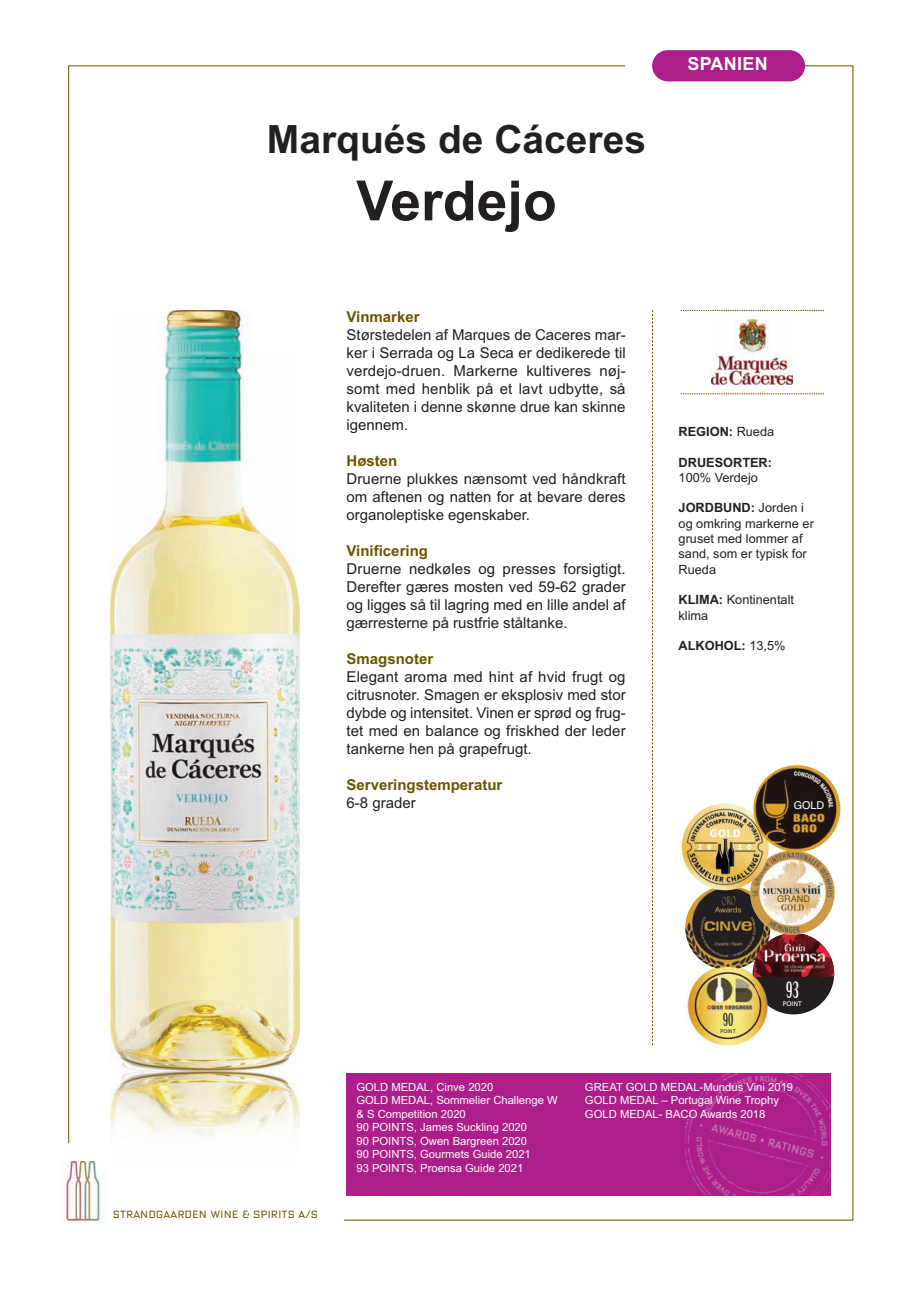
<style>
.page{position:relative;width:920px;height:1290px;background:#fff}
.page>*{position:absolute;margin:0;border:0;box-sizing:border-box;transform-origin:0 0}
.t1{font:55.5px "Arial Bold MT OTF";color:#231f20}
.t2{font:39px "Arial Bold MT OTF";color:#231f20}
.t3{font:22.2px "Birch";color:#fff}
.t4{font:18px "Arial Bold MT OTF";letter-spacing:.015em;color:#fff}
.t5{font:17.4px "Birch";color:#231f20}
.t6{font:15px/18px "Arial";color:#231f20;text-align:justify}
.t7{font:700 15px "Arial";color:#6a5401}
.t8{font:12.75px/15.3px "Arial";color:#231f20}
.t9{font:12.75px "Arial Bold MT OTF";color:#231f20}
.t10{font:11.25px/13.5px "Arial";color:#fff}
.t11{font:10.8px "Helvetica";color:#fff}
.t12{font:300 10.5px "Oxide Solid OT";color:#6a5401}
.t13{font:9.15px "Helvetica";color:#6a5401}
.t14{font:6.6px "Frutiger";color:#fff}
.t15{font:5.25px "Frutiger";color:#231f20}
.s1{font-family:"Arial"}
.s2{font-weight:700}
.s3{font-family:"Arial Bold MT OTF"}
</style>
<div class="page">
<svg style="left:652px;top:310px;width:1px;height:735px"></svg>
<svg style="left:681px;top:310px;width:143px;height:1px"></svg>
<svg style="left:681px;top:394px;width:143px;height:1px"></svg>
<div style="left:652px;top:50px;width:153px;height:31px;background:#ac1e8a;border-radius:16px"></div>
<div style="left:346px;top:1073px;width:485px;height:122px;background:#ac1e8a"></div>
<img style="left:110px;top:311px;width:189px;height:826px">
<div style="left:254px;top:310px;width:79px;height:38px;background:#fff"></div>
<img style="left:66px;top:1161px;width:35px;height:61px">
<img style="left:685px;top:1073px;width:146px;height:123px">
<img style="left:712px;top:320px;width:81px;height:64px">
<img style="left:685px;top:885px;width:85px;height:85px;border-radius:50%">
<div style="left:753px;top:933px;width:81px;height:81px;background:#231f20;border-radius:50%"></div>
<img style="left:754px;top:933px;width:80px;height:44px">
<img style="left:790px;top:850px;width:45px;height:67px">
<img style="left:682px;top:803px;width:87px;height:87px;border-radius:50%">
<img style="left:753px;top:765px;width:87px;height:87px;border-radius:50%">
<img style="left:686px;top:966px;width:86px;height:81px">
<img style="left:710px;top:962px;width:36px;height:8px;border-radius:50%">
<img style="left:753px;top:970px;width:19px;height:38px">
<svg style="left:754px;top:971px;width:7px;height:6px"></svg>
<div style="left:715px;top:932px;width:27px;height:9px;background:#231f20"></div>
<img style="left:698px;top:977px;width:59px;height:36px">
<h2 class="t2" style="left:267px;top:117px;width:381px">Marqués de Cáceres</h2>
<h1 class="t1" style="left:356px;top:169px;width:202px">Verdejo</h1>
<p class="t7" style="left:347px;top:308px;width:75px">Vinmarker</p>
<p class="t6" style="left:347px;top:326px;width:281px">Størstedelen af Marques de Caceres mar&shy;ker i Serrada og La Seca er dedikerede til verdejo-druen. Markerne kultiveres nøj&shy;somt med henblik på et lavt udbytte, så kvaliteten i denne skønne drue kan skinne igennem.</p>
<p class="t7" style="left:347px;top:452px;width:52px">Høsten</p>
<p class="t6" style="left:347px;top:470px;width:281px">Druerne plukkes nænsomt ved håndkraft om aftenen og natten for at bevare deres organoleptiske egenskaber.</p>
<p class="t7" style="left:347px;top:542px;width:83px">Vinificering</p>
<p class="t6" style="left:347px;top:560px;width:281px">Druerne nedkøles og presses forsigtigt.<br>Derefter gæres mosten ved 59-62 grader og ligges så til lagring med en lille andel af gærresterne på rustfrie ståltanke.</p>
<p class="t7" style="left:347px;top:650px;width:88px">Smagsnoter</p>
<p class="t6" style="left:347px;top:668px;width:281px">Elegant aroma med hint af hvid frugt og citrusnoter. Smagen er eksplosiv med stor dybde og intensitet. Vinen er sprød og frug&shy;tet med en balance og friskhed der leder tankerne hen på grapefrugt.</p>
<p class="t7" style="left:347px;top:776px;width:157px">Serveringstemperatur</p>
<p class="t6" style="left:347px;top:794px;width:71px">6-8 grader</p>
<p class="t4" style="left:687px;top:53px;width:82px">SPANIEN</p>
<p class="t9" style="left:679px;top:424px;width:97px">REGION: <span class="s1">Rueda</span></p>
<p class="t9" style="left:679px;top:455px;width:95px">DRUESORTER:</p>
<p class="t8" style="left:679px;top:470px;width:81px">100% Verdejo</p>
<p class="t8" style="left:679px;top:500px;width:137px"><span class="s2">JORDBUND:</span> Jorden i og omkring markerne er gruset med lommer af sand, som er typisk for<br>Rueda</p>
<p class="t8" style="left:679px;top:592px;width:117px"><span class="s3">KLIMA:</span> Kontinentalt klima</p>
<p class="t9" style="left:679px;top:638px;width:108px">ALKOHOL: <span class="s1">13,5%</span></p>
<p class="t11" style="left:794px;top:799px;width:32px">GOLD</p>
<p class="t13" style="left:777px;top:893px;width:35px">GRAND</p>
<p class="t5" style="left:723px;top:1013px;width:12px">90</p>
<p class="t15" style="left:721px;top:1029px;width:17px">POINT</p>
<h3 class="t3" style="left:786px;top:981px;width:14px">93</h3>
<p class="t14" style="left:783px;top:1001px;width:21px">POINT</p>
<p class="t12" style="left:113px;top:1208px;width:206px">STRANDGAARDEN WINE &amp; SPIRITS A/S</p>
<p class="t10" style="left:356px;top:1080px;width:203px">GOLD MEDAL, Cinve 2020<br>GOLD MEDAL, Sommelier Challenge W &amp; S Competition 2020<br>90 POINTS, James Suckling 2020<br>90 POINTS, Owen Bargreen 2020<br>90 POINTS, Gourmets Guide 2021<br>93 POINTS, Proensa Guide 2021</p>
<p class="t10" style="left:585px;top:1080px;width:210px">GREAT GOLD MEDAL-Mundus Vini 2019<br>GOLD MEDAL – Portugal Wine Trophy<br>GOLD MEDAL- BACO Awards 2018</p>
</div>
